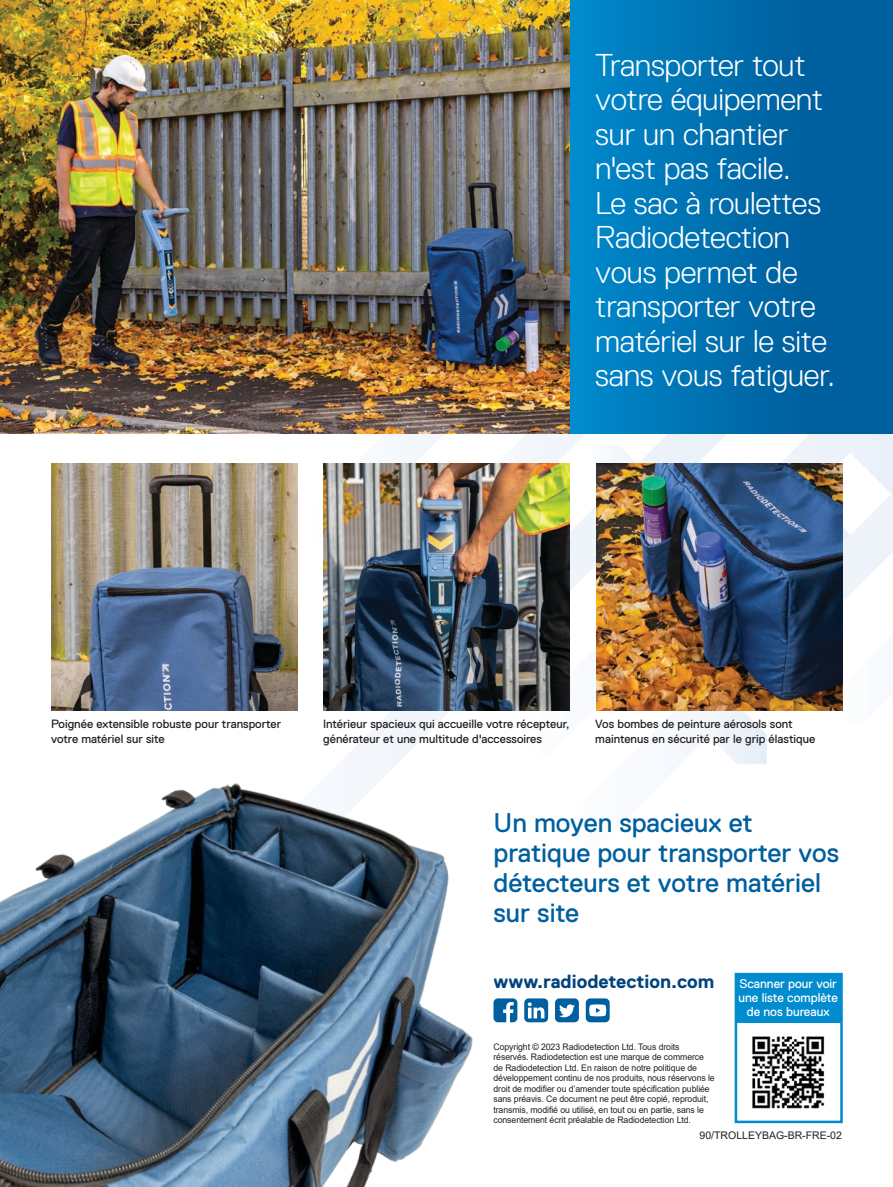
<style>
.page{position:relative;width:893px;height:1187px;background:#fff}
.page>*{position:absolute;margin:0;border:0;box-sizing:border-box;transform-origin:0 0}
.t1{font:300 31.5px/34.5px "Replica Std";letter-spacing:-.01em;color:#fff}
.t2{font:27px/30px "Replica Std";color:#005f9f}
.t3{font:700 19.05px "Replica Std";color:#00437c}
.t4{font:12.75px/14px "Replica Std";color:#fff;text-align:center}
.t5{font:12px/15px "Replica Std";color:#231f20}
.t6{font:10.5px "Arial";color:#231f20}
.t7{font:9px/10.5px "Arial";letter-spacing:-.01em;color:#231f20}
</style>
<div class="page">
<svg style="left:869px;top:434px;width:24px;height:58px"></svg>
<svg style="left:727px;top:492px;width:166px;height:272px"></svg>
<svg style="left:727px;top:434px;width:142px;height:319px"></svg>
<svg style="left:834px;top:634px;width:59px;height:88px"></svg>
<svg style="left:189px;top:434px;width:538px;height:325px"></svg>
<div style="left:570px;top:0;width:323px;height:434px;background:linear-gradient(to right,#0088c9,#005695)"></div>
<img style="left:51px;top:463px;width:247px;height:247px">
<img style="left:323px;top:463px;width:247px;height:247px">
<img style="left:596px;top:463px;width:247px;height:247px">
<img style="left:0;top:0;width:570px;height:434px">
<img style="left:0;top:748px;width:513px;height:438px">
<svg style="left:493px;top:998px;width:24px;height:24px"></svg>
<svg style="left:555px;top:998px;width:24px;height:24px"></svg>
<svg style="left:524px;top:998px;width:24px;height:24px"></svg>
<div style="left:586px;top:998px;width:24px;height:24px;background:#005f9f;border-radius:4px"></div>
<svg style="left:589px;top:1004px;width:17px;height:12px"></svg>
<div style="left:736px;top:974px;width:105px;height:48px;background:#008ccf"></div>
<img style="left:752px;top:1036px;width:73px;height:73px">
<div style="left:735px;top:972px;width:108px;height:151px;border:3px solid #008ccf"></div>
<h1 class="t1" style="left:595px;top:48px;width:241px">Transporter tout votre équipement sur un chantier n'est pas facile.<br>Le sac à roulettes<br>Radiodetection vous permet de transporter votre matériel sur le site sans vous fatiguer.</h1>
<h3 class="t5" style="left:51px;top:716px;width:232px">Poignée extensible robuste pour transporter votre matériel sur site</h3>
<h3 class="t5" style="left:323px;top:716px;width:248px">Intérieur spacieux qui accueille votre récepteur, générateur et une multitude d'accessoires</h3>
<h3 class="t5" style="left:595px;top:716px;width:222px">Vos bombes de peinture aérosols sont maintenus en sécurité par le grip élastique</h3>
<h2 class="t2" style="left:493px;top:807px;width:347px">Un moyen spacieux et pratique pour transporter vos détecteurs et votre matériel sur site</h2>
<h3 class="t3" style="left:493px;top:970px;width:222px">www.radiodetection.com</h3>
<h3 class="t4" style="left:738px;top:976px;width:101px">Scanner pour voir une liste complète de nos bureaux</h3>
<p class="t7" style="left:493px;top:1041px;width:223px">Copyright © 2023 Radiodetection Ltd. Tous droits réservés. Radiodetection est une marque de commerce de Radiodetection Ltd. En raison de notre politique de développement continu de nos produits, nous réservons le droit de modifier ou d’amender toute spécification publiée sans préavis. Ce document ne peut être copié, reproduit, transmis, modifié ou utilisé, en tout ou en partie, sans le consentement écrit préalable de Radiodetection Ltd.</p>
<p class="t6" style="left:700px;top:1128px;width:144px">90/TROLLEYBAG-BR-FRE-02</p>
</div>
